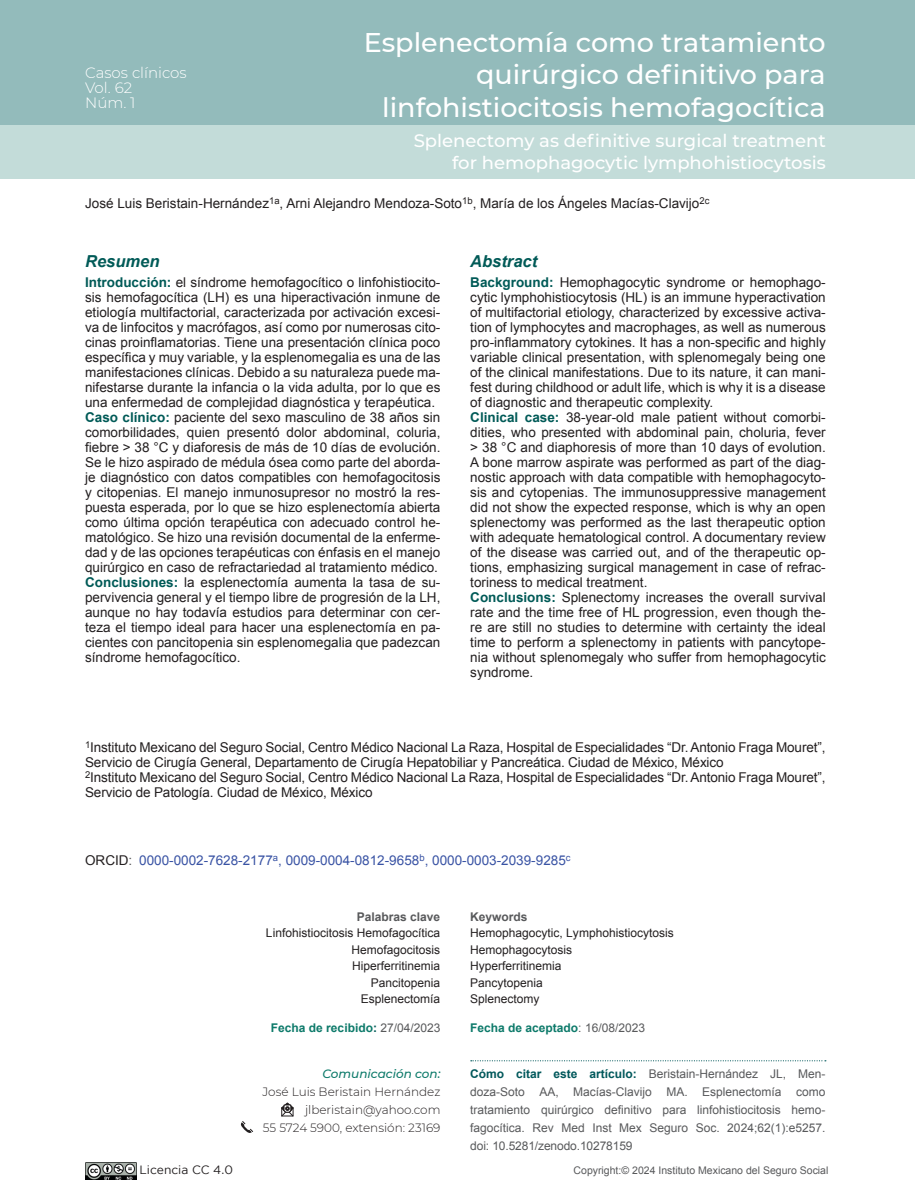
<style>
.page{position:relative;width:915px;height:1191px;background:#fff}
.page>*{position:absolute;margin:0;border:0;box-sizing:border-box;transform-origin:0 0}
.t1{font:500 27px/32.4px "Montserrat";color:#fff;text-align:right}
.t2{font:500 18px/21.6px "Montserrat";color:#fff;text-align:right}
.t3{font:italic 700 16.5px "Arial";color:#005a57}
.t4{font:300 15px/15px "Montserrat";color:#fff}
.t5{font:13.5px/15px "Arial";color:#231f20}
.t6{font:13.5px "Arial";color:#3953a4}
.t7{font:12px/18px "Arial";color:#58595b;text-align:justify}
.t8{font:12px/16.5px "Arial";color:#231f20}
.t9{font:300 12px/18px "Montserrat";color:#231f20;text-align:right}
.t10{font:700 12px "Arial";color:#0d7a6a}
.t11{font:700 12px "Arial";color:#58595b}
.t12{font:italic 500 12px "Montserrat";color:#0d7a6a}
.t13{font:12px "Gotham";color:#231f20}
.t14{font:10.5px "Arial";color:#58595b}
.s1{font-weight:700;color:#005a57}
.s2{color:#231f20}
.s3{color:#58595b}
.s4{color:#005a57}
.s5{font-weight:400;color:#58595b}
.s6{font-weight:700;color:#01585b}
</style>
<div class="page">
<div style="left:0;top:0;width:914px;height:125px;background:#93bbbb"></div>
<div style="left:0;top:125px;width:914px;height:54px;background:#c3dcd9"></div>
<svg style="left:470px;top:1060px;width:355px;height:1px"></svg>
<svg style="left:281px;top:1102px;width:13px;height:15px"></svg>
<svg style="left:240px;top:1121px;width:14px;height:12px"></svg>
<img style="left:85px;top:1162px;width:51px;height:17px">
<p class="t4" style="left:85px;top:64px;width:103px">Casos clínicos<br>Vol. 62<br>Núm. 1</p>
<h1 class="t1" style="left:363px;top:25px;width:463px">Esplenectomía como tratamiento quirúrgico definitivo para linfohistiocitosis hemofagocítica</h1>
<h2 class="t2" style="left:413px;top:129px;width:413px">Splenectomy as definitive surgical treatment for hemophagocytic lymphohistiocytosis</h2>
<p class="t5" style="left:85px;top:196px;width:625px">José Luis Beristain-Hernández<sup>1a</sup>, Arni Alejandro Mendoza-Soto<sup>1b</sup>, María de los Ángeles Macías-Clavijo<sup>2c</sup></p>
<p class="t3" style="left:85px;top:251px;width:76px">Resumen</p>
<p class="t3" style="left:470px;top:251px;width:68px">Abstract</p>
<p class="t5" style="left:470px;top:275px;width:357px"><span class="s1">Background:</span> Hemophagocytic syndrome or hemophago&shy;cytic lymphohistiocytosis (HL) is an immune hyperactivation of multifactorial etiology, characterized by excessive activa&shy;tion of lymphocytes and macrophages, as well as numerous pro-inflammatory cytokines. It has a non-specific and highly variable clinical presentation, with splenomegaly being one of the clinical manifestations. Due to its nature, it can mani&shy;fest during childhood or adult life, which is why it is a disease of diagnostic and therapeutic complexity.<br><span class="s1">Clinical case:</span> 38-year-old male patient without comorbi&shy;dities, who presented with abdominal pain, choluria, fever &gt; 38 °C and diaphoresis of more than 10 days of evolution.<br>A bone marrow aspirate was performed as part of the diag&shy;nostic approach with data compatible with hemophagocyto&shy;sis and cytopenias. The immunosuppressive management did not show the expected response, which is why an open splenectomy was performed as the last therapeutic option with adequate hematological control. A documentary review of the disease was carried out, and of the therapeutic op&shy;tions, emphasizing surgical management in case of refrac&shy;toriness to medical treatment.<br><span class="s1">Conclusions:</span> Splenectomy increases the overall survival rate and the time free of HL progression, even though the&shy;re are still no studies to determine with certainty the ideal time to perform a splenectomy in patients with pancytope&shy;nia without splenomegaly who suffer from hemophagocytic syndrome.</p>
<p class="t5" style="left:85px;top:275px;width:357px"><span class="s1">Introducción:</span> el síndrome hemofagocítico o linfohistiocito&shy;sis hemofagocítica (LH) es una hiperactivación inmune de etiología multifactorial, caracterizada por activación excesi&shy;va de linfocitos y macrófagos, así como por numerosas cito&shy;cinas proinflamatorias. Tiene una presentación clínica poco específica y muy variable, y la esplenomegalia es una de las manifestaciones clínicas. Debido a su naturaleza puede ma&shy;nifestarse durante la infancia o la vida adulta, por lo que es una enfermedad de complejidad diagnóstica y terapéutica.<br><span class="s1">Caso clínico:</span> paciente del sexo masculino de 38 años sin comorbilidades, quien presentó dolor abdominal, coluria, fiebre &gt; 38 °C y diaforesis de más de 10 días de evolución.<br>Se le hizo aspirado de médula ósea como parte del aborda&shy;je diagnóstico con datos compatibles con hemofagocitosis y citopenias. El manejo inmunosupresor no mostró la res&shy;puesta esperada, por lo que se hizo esplenectomía abierta como última opción terapéutica con adecuado control he&shy;matológico. Se hizo una revisión documental de la enferme&shy;dad y de las opciones terapéuticas con énfasis en el manejo quirúrgico en caso de refractariedad al tratamiento médico.<br><span class="s1">Conclusiones:</span> la esplenectomía aumenta la tasa de su&shy;pervivencia general y el tiempo libre de progresión de la LH, aunque no hay todavía estudios para determinar con cer&shy;teza el tiempo ideal para hacer una esplenectomía en pa&shy;cientes con pancitopenia sin esplenomegalia que padezcan síndrome hemofagocítico.</p>
<p class="t5" style="left:85px;top:740px;width:741px"><sup>1</sup>Instituto Mexicano del Seguro Social, Centro Médico Nacional La Raza, Hospital de Especialidades “Dr. Antonio Fraga Mouret”, Servicio de Cirugía General, Departamento de Cirugía Hepatobiliar y Pancreática. Ciudad de México, México<br><sup>2</sup>Instituto Mexicano del Seguro Social, Centro Médico Nacional La Raza, Hospital de Especialidades “Dr. Antonio Fraga Mouret”, Servicio de Patología. Ciudad de México, México</p>
<p class="t6" style="left:85px;top:851px;width:487px"><span class="s2">ORCID</span><span class="s3">:</span> 0000-0002-7628-2177<sup>a</sup>, 0009-0004-0812-9658<sup>b</sup>, 0000-0003-2039-9285<sup>c</sup></p>
<p class="t11" style="left:356px;top:908px;width:85px">Palabras clave</p>
<p class="t8" style="left:266px;top:924px;width:176px;text-align:right">Linfohistiocitosis Hemofagocítica<br>Hemofagocitosis<br>Hiperferritinemia<br>Pancitopenia<br>Esplenectomía</p>
<p class="t11" style="left:470px;top:908px;width:59px">Keywords</p>
<p class="t8" style="left:470px;top:924px;width:205px">Hemophagocytic, Lymphohistiocytosis<br>Hemophagocytosis<br>Hyperferritinemia<br>Pancytopenia<br>Splenectomy</p>
<p class="t10" style="left:271px;top:1019px;width:171px">Fecha de recibido<span class="s4">:</span> <span class="s5">27/04/2023</span></p>
<p class="t10" style="left:470px;top:1020px;width:176px">Fecha de aceptado<span class="s5">: 16/08/2023</span></p>
<p class="t12" style="left:322px;top:1065px;width:119px">Comunicación con:</p>
<p class="t9" style="left:262px;top:1082px;width:179px">José Luis Beristain Hernández jlberistain@yahoo.com<br>55 5724 5900, extensión: 23169</p>
<p class="t7" style="left:470px;top:1064px;width:356px"><span class="s6">Cómo citar este artículo:</span> Beristain-Hernández JL, Men&shy;doza-Soto AA, Macías-Clavijo MA. Esplenectomía como tratamiento quirúrgico definitivo para linfohistiocitosis hemo&shy;fagocítica. Rev Med Inst Mex Seguro Soc. 2024;62(1):e5257. doi: 10.5281/zenodo.10278159</p>
<p class="t13" style="left:139px;top:1162px;width:95px">Licencia CC 4.0</p>
<p class="t14" style="left:573px;top:1163px;width:256px">Copyright:© 2024 Instituto Mexicano del Seguro Social</p>
</div>
